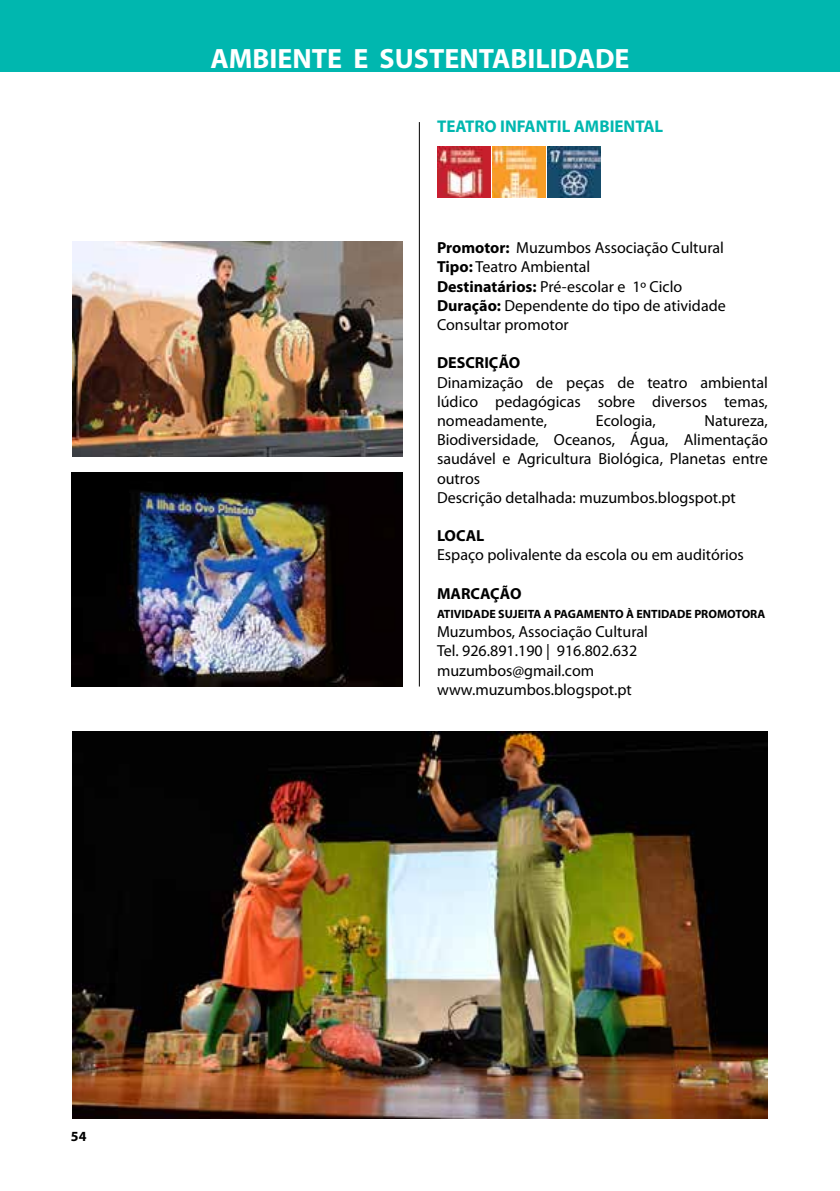
<style>
.page{position:relative;width:840px;height:1191px;background:#fff}
.page>*{position:absolute;margin:0;border:0;box-sizing:border-box;transform-origin:0 0}
.t1{font:700 28px "Myriad Pro";color:#fff}
.t2{font:700 17px "Myriad Pro";color:#00b7af}
.t3{font:16px/19.2px "Myriad Pro";color:#000}
.t4{font:700 16px "Myriad Pro";color:#000}
.t5{font:700 14px "Myriad Pro";color:#000}
.t6{font:700 12px "Myriad Pro";color:#000}
.s1{font-weight:700}
</style>
<div class="page">
<div style="left:0;top:0;width:839px;height:72px;background:#00b7af"></div>
<hr style="left:418px;top:122px;width:1px;height:564px;background:#000">
<img style="left:72px;top:731px;width:695px;height:388px">
<img style="left:437px;top:146px;width:53px;height:51px">
<img style="left:492px;top:146px;width:53px;height:51px">
<img style="left:547px;top:146px;width:53px;height:51px">
<img style="left:72px;top:242px;width:331px;height:214px">
<img style="left:71px;top:472px;width:332px;height:214px">
<h1 class="t1" style="left:210px;top:40px;width:420px">AMBIENTE E SUSTENTABILIDADE</h1>
<p class="t2" style="left:437px;top:115px;width:228px">TEATRO INFANTIL AMBIENTAL</p>
<p class="t3" style="left:437px;top:238px;width:290px"><span class="s1">Promotor:</span> Muzumbos Associação Cultural <span class="s1">Tipo:</span> Teatro Ambiental<br><span class="s1">Destinatários:</span> Pré-escolar e 1º Ciclo <span class="s1">Duração:</span> Dependente do tipo de atividade Consultar promotor</p>
<p class="t4" style="left:437px;top:352px;width:85px">DESCRIÇÃO</p>
<p class="t3" style="left:437px;top:372px;width:332px;text-align:justify">Dinamização de peças de teatro ambiental lúdico pedagógicas sobre diversos temas, nomeadamente,</p>
<p class="t3" style="left:595px;top:411px;width:61px">Ecologia,</p>
<p class="t3" style="left:437px;top:411px;width:332px;text-indent:267px">Natureza,<br>Biodiversidade, Oceanos, Água, Alimentação saudável e Agricultura Biológica, Planetas entre outros<br>Descrição detalhada: muzumbos.blogspot.pt</p>
<p class="t4" style="left:437px;top:525px;width:49px">LOCAL</p>
<p class="t3" style="left:437px;top:545px;width:308px">Espaço polivalente da escola ou em auditórios</p>
<p class="t4" style="left:437px;top:583px;width:86px">MARCAÇÃO</p>
<p class="t6" style="left:437px;top:606px;width:330px">ATIVIDADE SUJEITA A PAGAMENTO À ENTIDADE PROMOTORA</p>
<p class="t3" style="left:437px;top:622px;width:212px">Muzumbos, Associação Cultural<br>Tel. 926.891.190 | 916.802.632 muzumbos@gmail.com www.muzumbos.blogspot.pt</p>
<p class="t5" style="left:71px;top:1126px;width:17px">54</p>
</div>
